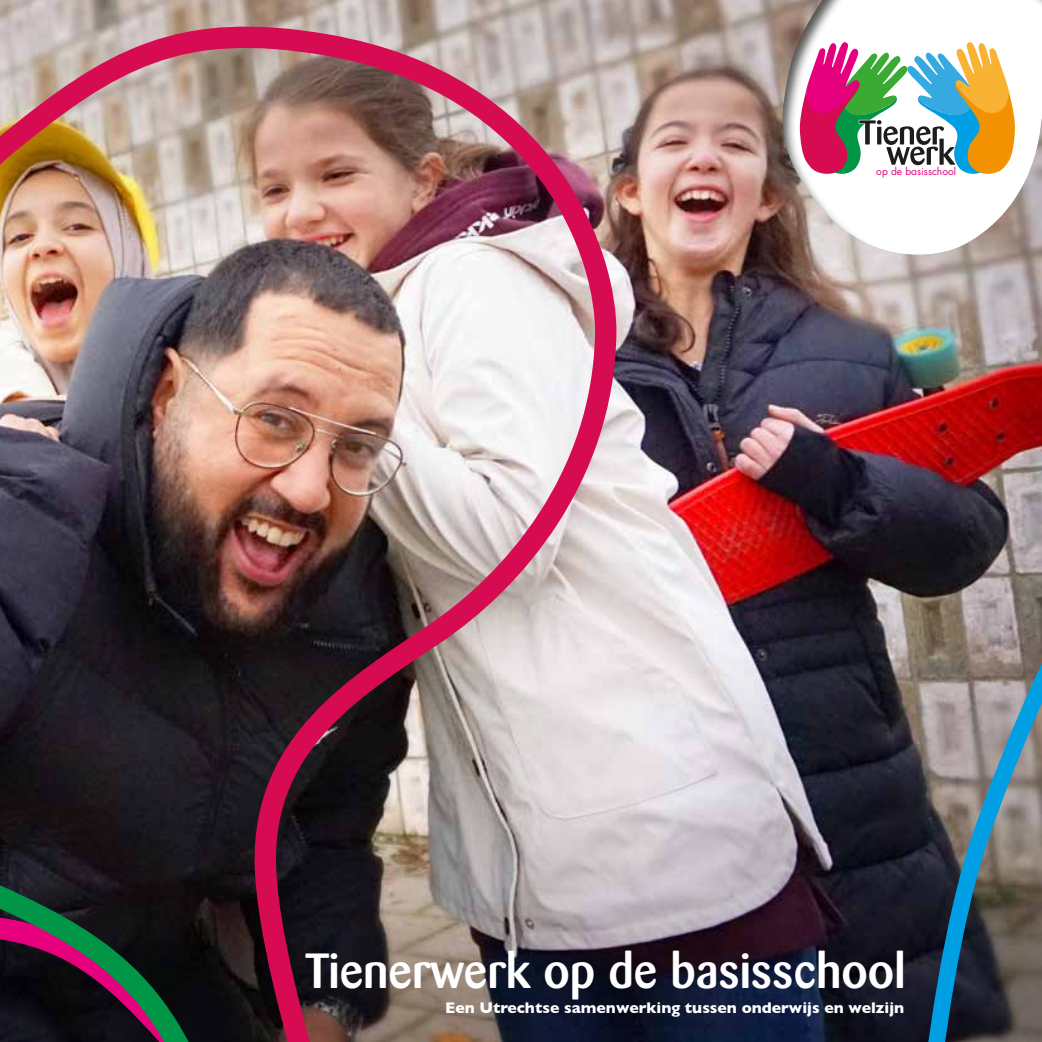
<style>
.page{position:relative;width:1042px;height:1042px;background:#fff}
.page>*{position:absolute;margin:0;border:0;box-sizing:border-box;transform-origin:0 0}
.t1{font:500 48.82px "Barmeno";color:#fff}
.t2{font:700 15.75px "Gill Sans";color:#fff}
.t3{font:10.15px "Futura";color:#e6007d}
</style>
<div class="page">
<img style="left:0;top:0;width:1042px;height:1042px">
<div style="left:776px;top:0;width:266px;height:269px;background:#1c1c1b;opacity:.75"></div>
<svg style="left:799px;top:41px;width:216px;height:137px"></svg>
<svg style="left:894px;top:580px;width:148px;height:462px;background:#5c6469"></svg>
<img style="left:0;top:19px;width:624px;height:1023px">
<svg style="left:248px;top:894px;width:185px;height:148px;background:#54353b"></svg>
<svg style="left:0;top:820px;width:248px;height:222px;background:#1c1b1e"></svg>
<p class="t3" style="left:876px;top:165px;width:81px">op de basisschool</p>
<h1 class="t1" style="left:305px;top:942px;width:602px">Tienerwerk op de basisschool</h1>
<p class="t2" style="left:445px;top:995px;width:461px">Een Utrechtse samenwerking tussen onderwijs en welzijn</p>
</div>
